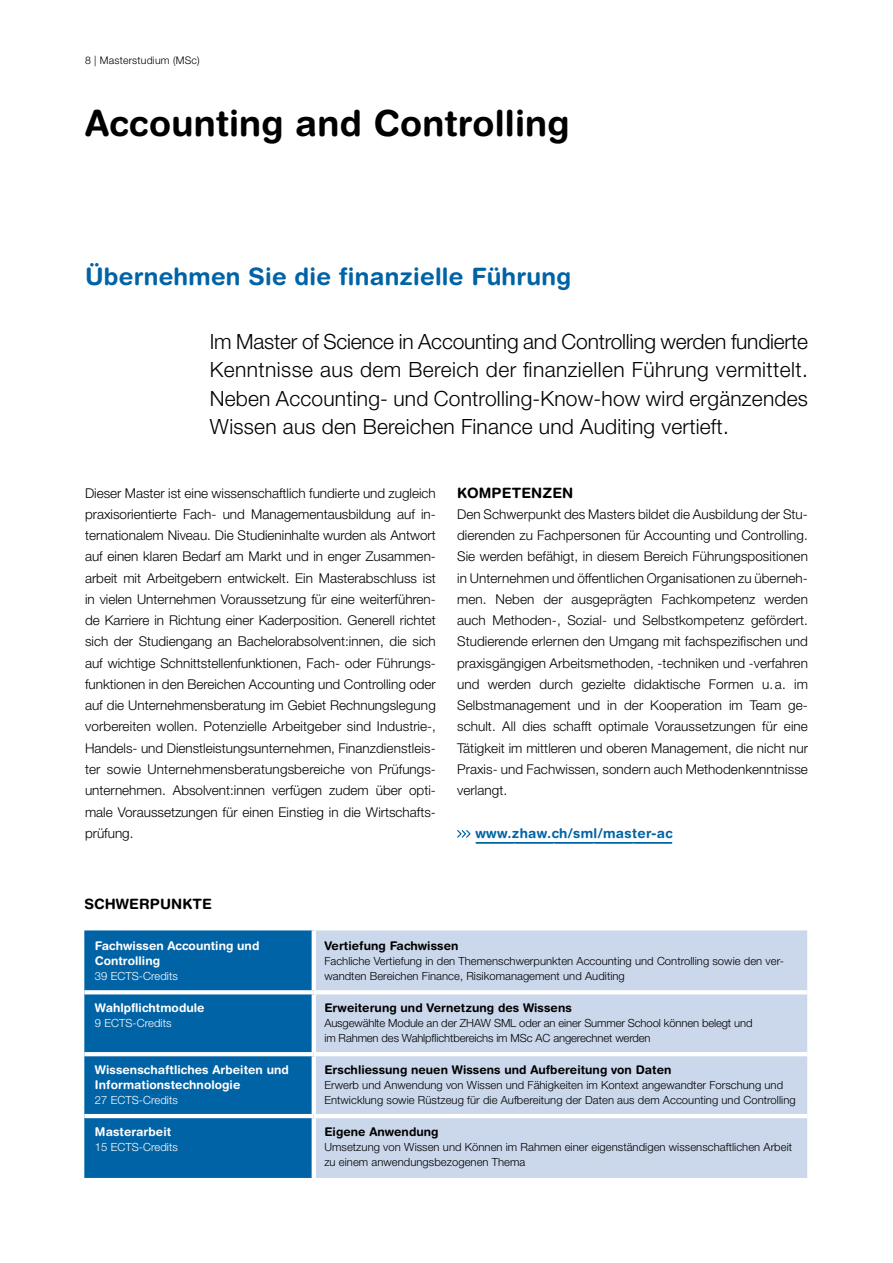
<style>
.page{position:relative;width:893px;height:1263px;background:#fff}
.page>*{position:absolute;margin:0;border:0;box-sizing:border-box;transform-origin:0 0}
.t1{font:700 36px "Helvetica Rounded LT Std";letter-spacing:.005em;color:#000}
.t2{font:700 24px "Helvetica Rounded LT Std";letter-spacing:.01em;color:#0063a5}
.t3{font:300 21px/28.5px "Helvetica Neue LT Pro";letter-spacing:.01em;color:#000;text-align:justify}
.t4{font:700 14.25px "Helvetica Rounded LT Std";letter-spacing:.01em;color:#000}
.t5{font:300 13.5px/21.3px "Helvetica Neue LT Pro";letter-spacing:.005em;color:#000;text-align:justify}
.t6{font:700 13.5px "Helvetica Rounded LT Std";letter-spacing:.025em;color:#0063a5}
.t7{font:700 12px "Helvetica Rounded LT Std";letter-spacing:.005em;color:#000}
.t8{font:700 12px/15px "Helvetica Rounded LT Std";letter-spacing:.005em;color:#fff}
.t9{font:300 11.25px/15px "Helvetica Neue LT Pro";letter-spacing:.005em;color:#000}
.t10{font:300 11.25px "Helvetica Neue LT Pro";letter-spacing:.005em;color:#fff}
.t11{font:300 10.5px "Helvetica Neue LT Pro";letter-spacing:.02em;color:#000}
</style>
<div class="page">
<div style="left:84px;top:930px;width:228px;height:248px;background:#0063a5"></div>
<div style="left:316px;top:930px;width:491px;height:248px;background:#cbd8eb"></div>
<svg style="left:84px;top:990px;width:230px;height:4px"></svg>
<svg style="left:84px;top:1052px;width:230px;height:4px"></svg>
<hr style="left:84px;top:1114px;width:230px;height:4px;background:#fff">
<hr style="left:314px;top:990px;width:493px;height:4px;background:#fff">
<hr style="left:314px;top:1052px;width:493px;height:4px;background:#fff">
<hr style="left:314px;top:1114px;width:493px;height:4px;background:#fff">
<svg style="left:457px;top:830px;width:215px;height:13px"></svg>
<p class="t11" style="left:85px;top:54px;width:116px">8 | Masterstudium (MSc)</p>
<h1 class="t1" style="left:85px;top:101px;width:486px">Accounting and Controlling</h1>
<h2 class="t2" style="left:85px;top:262px;width:487px">Übernehmen Sie die finanzielle Führung</h2>
<p class="t3" style="left:210px;top:327px;width:600px">Im Master of Science in Accounting and Controlling werden fundierte Kenntnisse aus dem Bereich der finanziellen Führung vermittelt.<br>Neben Accounting- und Controlling-Know-how wird ergänzendes Wissen aus den Bereichen Finance und Auditing vertieft.</p>
<p class="t5" style="left:85px;top:482px;width:352px">Dieser Master ist eine wissenschaftlich fundierte und zugleich praxisorientierte Fach- und Managementausbildung auf in&shy;ternationalem Niveau. Die Studieninhalte wurden als Antwort auf einen klaren Bedarf am Markt und in enger Zusammen&shy;arbeit mit Arbeitgebern entwickelt. Ein Masterabschluss ist in vielen Unternehmen Voraussetzung für eine weiterführen&shy;de Karriere in Richtung einer Kaderposition. Generell richtet sich der Studiengang an Bachelorabsolvent:innen, die sich auf wichtige Schnittstellenfunktionen, Fach- oder Führungs&shy;funktionen in den Bereichen Accounting und Controlling oder auf die Unternehmensberatung im Gebiet Rechnungslegung vorbereiten wollen. Potenzielle Arbeitgeber sind Industrie-, Handels- und Dienstleistungsunternehmen, Finanzdienstleis&shy;ter sowie Unternehmensberatungsbereiche von Prüfungs&shy;unternehmen. Absolvent:innen verfügen zudem über opti&shy;male Voraussetzungen für einen Einstieg in die Wirtschafts&shy;prüfung.</p>
<p class="t4" style="left:457px;top:484px;width:118px">KOMPETENZEN</p>
<p class="t5" style="left:457px;top:503px;width:352px">Den Schwerpunkt des Masters bildet die Ausbildung der Stu&shy;dierenden zu Fachpersonen für Accounting und Controlling.<br>Sie werden befähigt, in diesem Bereich Führungspositionen in Unternehmen und öffentlichen Organisationen zu überneh&shy;men. Neben der ausgeprägten Fachkompetenz werden auch Methoden-, Sozial- und Selbstkompetenz gefördert.<br>Studierende erlernen den Umgang mit fachspezifischen und praxisgängigen Arbeitsmethoden, -techniken und -verfahren und werden durch gezielte didaktische Formen u. a. im Selbstmanagement und in der Kooperation im Team ge&shy;schult. All dies schafft optimale Voraussetzungen für eine Tätigkeit im mittleren und oberen Management, die nicht nur Praxis- und Fachwissen, sondern auch Methodenkenntnisse verlangt.</p>
<p class="t6" style="left:475px;top:825px;width:199px">www.zhaw.ch/sml/master-ac</p>
<p class="t4" style="left:84px;top:896px;width:129px">SCHWERPUNKTE</p>
<p class="t8" style="left:95px;top:938px;width:166px">Fachwissen Accounting und<br>Controlling</p>
<p class="t10" style="left:95px;top:969px;width:84px">39 ECTS-Credits</p>
<p class="t8" style="left:95px;top:1000px;width:111px">Wahlpflichtmodule</p>
<p class="t10" style="left:95px;top:1016px;width:78px">9 ECTS-Credits</p>
<p class="t8" style="left:95px;top:1061px;width:195px">Wissenschaftliches Arbeiten und<br>Informationstechnologie</p>
<p class="t10" style="left:95px;top:1093px;width:84px">27 ECTS-Credits</p>
<p class="t8" style="left:95px;top:1123px;width:78px">Masterarbeit</p>
<p class="t10" style="left:95px;top:1139px;width:84px">15 ECTS-Credits</p>
<p class="t7" style="left:324px;top:938px;width:136px">Vertiefung Fachwissen</p>
<p class="t9" style="left:324px;top:953px;width:461px">Fachliche Vertiefung in den Themenschwerpunkten Accounting und Controlling sowie den ver&shy;wandten Bereichen Finance, Risikomanagement und Auditing</p>
<p class="t7" style="left:324px;top:1000px;width:249px">Erweiterung und Vernetzung des Wissens</p>
<p class="t9" style="left:324px;top:1015px;width:430px">Ausgewählte Module an der ZHAW SML oder an einer Summer School können belegt und im Rahmen des Wahlpflichtbereichs im MSc AC angerechnet werden</p>
<p class="t7" style="left:324px;top:1062px;width:349px">Erschliessung neuen Wissens und Aufbereitung von Daten</p>
<p class="t9" style="left:324px;top:1077px;width:473px">Erwerb und Anwendung von Wissen und Fähigkeiten im Kontext angewandter Forschung und<br>Entwicklung sowie Rüstzeug für die Aufbereitung der Daten aus dem Accounting und Controlling</p>
<p class="t7" style="left:324px;top:1124px;width:116px">Eigene Anwendung</p>
<p class="t9" style="left:324px;top:1139px;width:469px">Umsetzung von Wissen und Können im Rahmen einer eigenständigen wissenschaftlichen Arbeit zu einem anwendungsbezogenen Thema</p>
</div>
